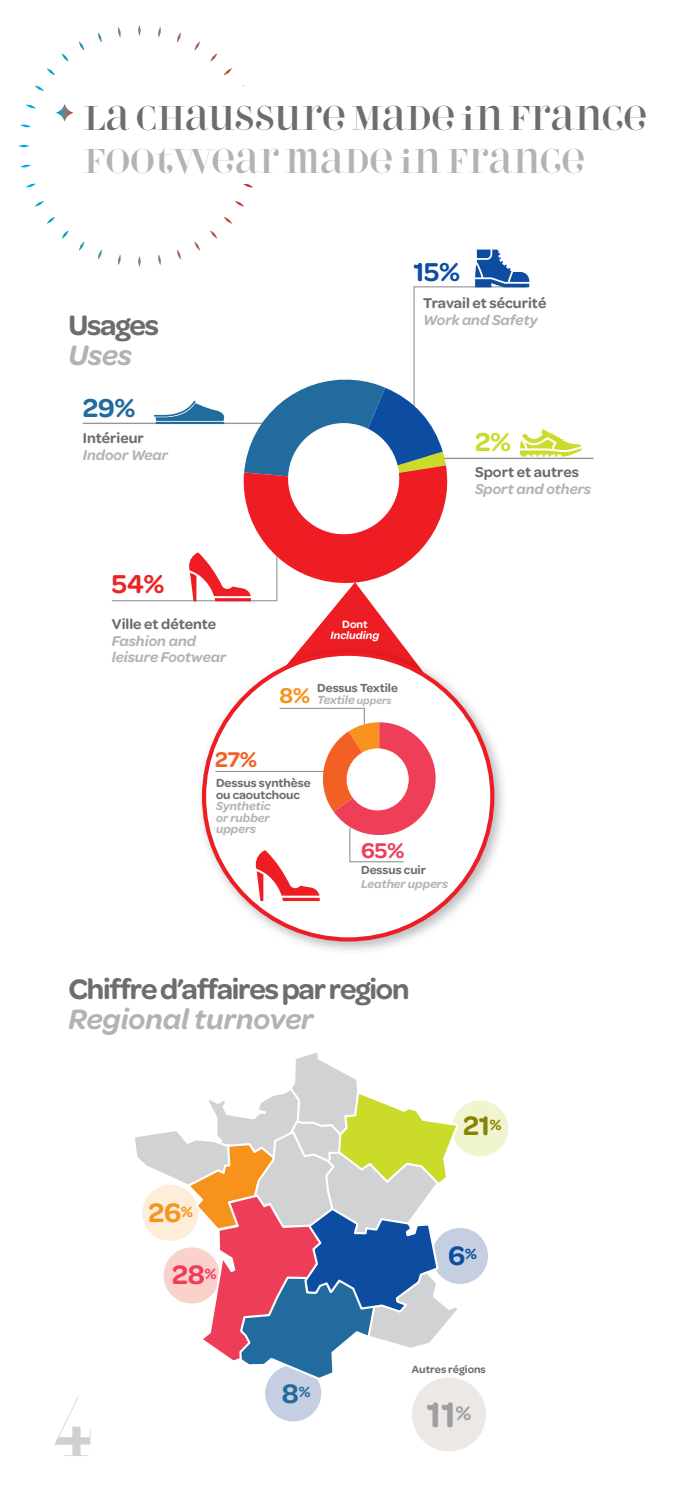
<style>
.page{position:relative;width:699px;height:1488px;background:#fff}
.page>*{position:absolute;margin:0;border:0;box-sizing:border-box;transform-origin:0 0}
.t1{font:74.5px "Perla";color:#cfd0d2}
.t2{font:600 37.5px "Omnes";color:#9d9fa2}
.t3{font:600 30px "Omnes";letter-spacing:-.04em;color:#6c6d70}
.t4{font:30px "Perla";letter-spacing:-.005em;color:#6c6d70}
.t5{font:italic 600 30px "Omnes";color:#b2b3b7}
.t6{font:30px "Perla";color:#b2b3b7}
.t7{font:600 28.5px "Omnes";color:#ee3d58}
.t8{font:600 28.5px "Omnes";color:#f7931d}
.t9{font:600 28.5px "Omnes";color:#878204}
.t10{font:600 28.5px "Omnes";color:#226b9e}
.t11{font:600 28.5px "Omnes";color:#0d4da1}
.t12{font:600 27.5px "Omnes";color:#0d4da1}
.t13{font:600 27.5px "Omnes";color:#ec2323}
.t14{font:600 27.5px "Omnes";color:#226b9e}
.t15{font:600 27.5px "Omnes";color:#cadb2a}
.t16{font:600 22.75px "Omnes";color:#f26023}
.t17{font:600 22.75px "Omnes";color:#ee3d58}
.t18{font:600 22.75px "Omnes";color:#f7931d}
.t19{font:italic 600 15.25px/16.5px "Omnes";color:#b2b3b7}
.t20{font:600 15.25px "Omnes";color:#6c6d70}
.t21{font:600 12.5px/11.5px "Omnes";color:#6c6d70}
.t22{font:italic 600 12.5px/11.5px "Omnes";color:#b2b3b7;text-align:justify}
.t23{font:italic 600 11.5px "Omnes";color:#fff}
.t24{font:600 11.5px "Omnes";color:#fff}
.t25{font:600 11.25px "Omnes";color:#6c6d70}
.s1{font-style:italic;color:#b2b3b7}
.s2{font-style:italic;font-size:10.75px;color:#b2b3b7}
</style>
<div class="page">
<div style="left:265px;top:1365px;width:56px;height:56px;background:#c5cfe1;border-radius:28px"></div>
<div style="left:432px;top:1227px;width:56px;height:56px;background:#c5cfe1;border-radius:28px"></div>
<div style="left:452px;top:1100px;width:56px;height:56px;background:#f0f4cf;border-radius:50%"></div>
<svg style="left:19px;top:25px;width:234px;height:213px"></svg>
<svg style="left:56px;top:104px;width:17px;height:17px"></svg>
<div style="left:84px;top:86px;width:596px;height:98px;background:#fff"></div>
<img style="left:239px;top:901px;width:226px;height:50px">
<div style="left:204px;top:653px;width:288px;height:286px;background:#fff;border-radius:50%"></div>
<hr style="left:83px;top:422px;width:212px;height:2px;background:#939598">
<hr style="left:439px;top:457px;width:154px;height:2px;background:#939598">
<svg style="left:111px;top:249px;width:471px;height:652px"></svg>
<div style="left:347px;top:749px;width:61px;height:61px;background:#fff;border-radius:50%"></div>
<div style="left:347px;top:748px;width:61px;height:62px;border:1px solid #fff;border-radius:50%"></div>
<div style="left:412px;top:1377px;width:74px;height:74px;background:#ede7e5;border-radius:37px"></div>
<svg style="left:135px;top:1052px;width:326px;height:340px"></svg>
<h3 class="t4" style="left:84px;top:102px;width:564px">LA CHAUSSURE MADE IN FRANCE</h3>
<h3 class="t6" style="left:84px;top:145px;width:502px">FOOTWEAR MADE IN FRANCE</h3>
<h3 class="t3" style="left:68px;top:311px;width:92px">Usages</h3>
<h3 class="t5" style="left:68px;top:341px;width:65px">Uses</h3>
<h3 class="t14" style="left:83px;top:395px;width:54px">29%</h3>
<p class="t20" style="left:83px;top:431px;width:63px">Intérieur</p>
<p class="t19" style="left:83px;top:447px;width:87px">Indoor Wear</p>
<h3 class="t12" style="left:413px;top:259px;width:48px">15%</h3>
<p class="t20" style="left:423px;top:296px;width:125px">Travail et sécurité</p>
<p class="t19" style="left:423px;top:312px;width:116px">Work and Safety</p>
<h3 class="t15" style="left:475px;top:429px;width:37px">2%</h3>
<p class="t20" style="left:475px;top:465px;width:105px">Sport et autres</p>
<p class="t19" style="left:475px;top:481px;width:117px">Sport and others</p>
<h3 class="t13" style="left:112px;top:571px;width:54px">54%</h3>
<p class="t20" style="left:112px;top:617px;width:106px">Ville et détente</p>
<p class="t19" style="left:112px;top:632px;width:116px">Fashion and leisure Footwear</p>
<h3 class="t16" style="left:215px;top:748px;width:43px">27%</h3>
<p class="t24" style="left:342px;top:619px;width:27px">Dont</p>
<p class="t23" style="left:330px;top:629px;width:50px">Including</p>
<h3 class="t18" style="left:279px;top:684px;width:32px">8%</h3>
<p class="t21" style="left:317px;top:682px;width:82px">Dessus Textile<br><span class="s1">Textile</span> <span class="s2">uppers</span></p>
<p class="t21" style="left:216px;top:778px;width:96px">Dessus synthèse ou caoutchouc</p>
<p class="t22" style="left:216px;top:800px;width:56px">Synthetic or rubber uppers</p>
<h3 class="t17" style="left:361px;top:840px;width:45px">65%</h3>
<p class="t21" style="left:361px;top:864px;width:66px">Dessus cuir</p>
<p class="t22" style="left:361px;top:878px;width:88px">Leather uppers</p>
<h3 class="t3" style="left:68px;top:975px;width:342px">Chiffre d’affaires par region</h3>
<h3 class="t5" style="left:68px;top:1005px;width:247px">Regional turnover</h3>
<h3 class="t8" style="left:148px;top:1199px;width:46px">26<sup>%</sup></h3>
<h3 class="t7" style="left:172px;top:1261px;width:46px">28<sup>%</sup></h3>
<h3 class="t9" style="left:463px;top:1112px;width:40px">21<sup>%</sup></h3>
<h3 class="t11" style="left:448px;top:1241px;width:30px">6<sup>%</sup></h3>
<h1 class="t1" style="left:52px;top:1386px;width:44px">4</h1>
<h3 class="t10" style="left:282px;top:1379px;width:30px">8<sup>%</sup></h3>
<p class="t25" style="left:412px;top:1363px;width:75px">Autres régions</p>
<h2 class="t2" style="left:426px;top:1396px;width:46px">11<sup>%</sup></h2>
</div>
